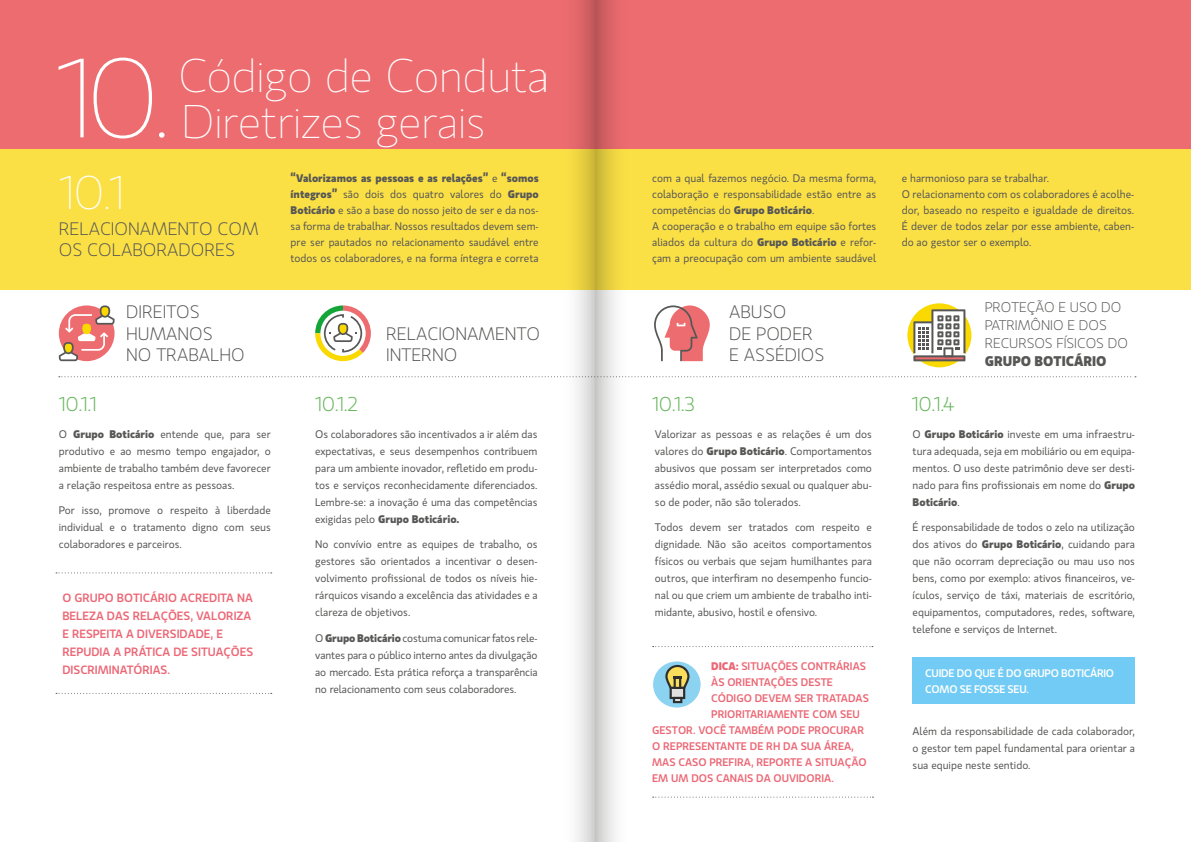
<style>
.page{position:relative;width:1191px;height:842px;background:#fff}
.page>*{position:absolute;margin:0;border:0;box-sizing:border-box;transform-origin:0 0}
.t1{font:100 112px "Gloriola Std Display";color:#fff}
.t2{font:100 47px "Gloriola Std Display";letter-spacing:-.015em;color:#fff}
.t3{font:300 20px "Gloriola Std";letter-spacing:-.02em;color:#65b65a}
.t4{font:300 18px/21.6px "Gloriola Std";color:#575756}
.t5{font:300 14px/18px "Gloriola Std";color:#575756}
.t6{font:700 14px "Gloriola Std";color:#575756}
.t7{font:500 12px/18px "Gloriola Std";color:#ec6775}
.t8{font:11px/17px "Gloriola Std";color:#575756;text-align:justify}
.t9{font:500 11px "Gloriola Std";color:#ec6775}
.t10{font:500 11px/16px "Gloriola Std";letter-spacing:-.025em;color:#fff}
.s1{font-weight:700}
</style>
<div class="page">
<div style="left:0;top:8px;width:1191px;height:282px;background:#fbe045"></div>
<div style="left:0;top:0;width:1191px;height:149px;background:#ed6c70"></div>
<svg style="left:59px;top:376px;width:1077px;height:1px"></svg>
<svg style="left:652px;top:646px;width:221px;height:1px"></svg>
<svg style="left:652px;top:797px;width:221px;height:1px"></svg>
<svg style="left:654px;top:305px;width:56px;height:56px"></svg>
<div style="left:653px;top:661px;width:47px;height:46px;background:#8cd2f1;border-radius:50%"></div>
<svg style="left:665px;top:665px;width:24px;height:38px"></svg>
<svg style="left:907px;top:303px;width:64px;height:64px"></svg>
<svg style="left:909px;top:305px;width:60px;height:60px"></svg>
<div style="left:912px;top:657px;width:222px;height:47px;background:#71cbf4"></div>
<svg style="left:56px;top:572px;width:216px;height:1px"></svg>
<svg style="left:56px;top:693px;width:216px;height:1px"></svg>
<svg style="left:59px;top:305px;width:55px;height:56px"></svg>
<svg style="left:315px;top:305px;width:56px;height:56px"></svg>
<img style="left:546px;top:0;width:99px;height:841px">
<h1 class="t1" style="left:55px;top:24px;width:117px">10.</h1>
<h2 class="t2" style="left:59px;top:161px;width:67px">10.1</h2>
<h2 class="t2" style="left:178px;top:45px;width:372px">Código de Conduta</h2>
<h2 class="t2" style="left:181px;top:90px;width:306px">Diretrizes gerais</h2>
<p class="t8" style="left:291px;top:170px;width:250px;line-height:16px"><span class="s1">“Valorizamos as pessoas e as relações”</span> e <span class="s1">“somos íntegros”</span> são dois dos quatro valores do <span class="s1">Grupo Boticário</span> e são a base do nosso jeito de ser e da nos&shy;sa forma de trabalhar. Nossos resultados devem sem&shy;pre ser pautados no relacionamento saudável entre todos os colaboradores, e na forma íntegra e correta</p>
<h3 class="t4" style="left:59px;top:217px;width:201px">RELACIONAMENTO COM<br>OS COLABORADORES</h3>
<h3 class="t4" style="left:126px;top:301px;width:120px">DIREITOS<br>HUMANOS<br>NO TRABALHO</h3>
<h3 class="t3" style="left:59px;top:390px;width:40px">10.1.1</h3>
<h3 class="t3" style="left:315px;top:390px;width:44px">10.1.2</h3>
<h3 class="t4" style="left:386px;top:322px;width:155px">RELACIONAMENTO<br>INTERNO</h3>
<p class="t8" style="left:59px;top:425px;width:213px">O <span class="s1">Grupo Boticário</span> entende que, para ser produtivo e ao mesmo tempo engajador, o ambiente de trabalho também deve favorecer a relação respeitosa entre as pessoas.</p>
<p class="t8" style="left:59px;top:502px;width:213px">Por isso, promove o respeito à liberdade individual e o tratamento digno com seus colaboradores e parceiros.</p>
<p class="t7" style="left:62px;top:589px;width:192px">O GRUPO BOTICÁRIO ACREDITA NA<br>BELEZA DAS RELAÇÕES, VALORIZA<br>E RESPEITA A DIVERSIDADE, E<br>REPUDIA A PRÁTICA DE SITUAÇÕES<br>DISCRIMINATÓRIAS.</p>
<p class="t8" style="left:315px;top:425px;width:224px">Os colaboradores são incentivados a ir além das expectativas, e seus desempenhos contribuem para um ambiente inovador, refletido em produ&shy;tos e serviços reconhecidamente diferenciados.<br>Lembre-se: a inovação é uma das competências exigidas pelo <span class="s1">Grupo Boticário.</span></p>
<p class="t8" style="left:315px;top:536px;width:224px">No convívio entre as equipes de trabalho, os gestores são orientados a incentivar o desen&shy;volvimento profissional de todos os níveis hie&shy;rárquicos visando a excelência das atividades e a clareza de objetivos.</p>
<p class="t8" style="left:315px;top:629px;width:224px">O <span class="s1">Grupo Boticário</span> costuma comunicar fatos rele&shy;vantes para o público interno antes da divulgação ao mercado. Esta prática reforça a transparência no relacionamento com seus colaboradores.</p>
<p class="t8" style="left:652px;top:170px;width:225px;line-height:16px;text-align:left">com a qual fazemos negócio. Da mesma forma, colaboração e responsabilidade estão entre as competências do <span class="s1">Grupo Boticário</span>.<br>A cooperação e o trabalho em equipe são fortes aliados da cultura do <span class="s1">Grupo Boticário</span> e refor&shy;çam a preocupação com um ambiente saudável</p>
<p class="t8" style="left:901px;top:170px;width:234px;line-height:16px;text-align:left">e harmonioso para se trabalhar.<br>O relacionamento com os colaboradores é acolhe&shy;dor, baseado no respeito e igualdade de direitos.<br>É dever de todos zelar por esse ambiente, caben&shy;do ao gestor ser o exemplo.</p>
<h3 class="t4" style="left:729px;top:301px;width:97px">ABUSO<br>DE PODER<br>E ASSÉDIOS</h3>
<p class="t5" style="left:984px;top:298px;width:145px">PROTEÇÃO E USO DO<br>PATRIMÔNIO E DOS<br>RECURSOS FÍSICOS DO</p>
<p class="t6" style="left:984px;top:351px;width:123px">GRUPO BOTICÁRIO</p>
<h3 class="t3" style="left:652px;top:390px;width:44px">10.1.3</h3>
<h3 class="t3" style="left:912px;top:390px;width:44px">10.1.4</h3>
<p class="t8" style="left:655px;top:425px;width:218px">Valorizar as pessoas e as relações é um dos valores do <span class="s1">Grupo Boticário</span>. Comportamentos abusivos que possam ser interpretados como assédio moral, assédio sexual ou qualquer abu&shy;so de poder, não são tolerados.</p>
<p class="t8" style="left:655px;top:519px;width:218px">Todos devem ser tratados com respeito e dignidade. Não são aceitos comportamentos físicos ou verbais que sejam humilhantes para outros, que interfiram no desempenho funcio&shy;nal ou que criem um ambiente de trabalho inti&shy;midante, abusivo, hostil e ofensivo.</p>
<p class="t9" style="left:711px;top:658px;width:156px"><span class="s1">DICA:</span> SITUAÇÕES CONTRÁRIAS</p>
<p class="t9" style="left:711px;top:674px;width:123px">ÀS ORIENTAÇÕES DESTE</p>
<p class="t9" style="left:711px;top:690px;width:159px">CÓDIGO DEVEM SER TRATADAS</p>
<p class="t9" style="left:711px;top:706px;width:150px">PRIORITARIAMENTE COM SEU</p>
<p class="t9" style="left:652px;top:722px;width:213px">GESTOR. VOCÊ TAMBÉM PODE PROCURAR</p>
<p class="t9" style="left:652px;top:738px;width:203px">O REPRESENTANTE DE RH DA SUA ÁREA,</p>
<p class="t9" style="left:652px;top:754px;width:216px">MAS CASO PREFIRA, REPORTE A SITUAÇÃO</p>
<p class="t9" style="left:652px;top:770px;width:183px">EM UM DOS CANAIS DA OUVIDORIA.</p>
<p class="t8" style="left:912px;top:425px;width:224px">O <span class="s1">Grupo Boticário</span> investe em uma infraestru&shy;tura adequada, seja em mobiliário ou em equipa&shy;mentos. O uso deste patrimônio deve ser desti&shy;nado para fins profissionais em nome do <span class="s1">Grupo Boticário</span>.</p>
<p class="t8" style="left:912px;top:519px;width:224px">É responsabilidade de todos o zelo na utilização dos ativos do <span class="s1">Grupo Boticário</span>, cuidando para que não ocorram depreciação ou mau uso nos bens, como por exemplo: ativos financeiros, ve&shy;ículos, serviço de táxi, materiais de escritório, equipamentos, computadores, redes, software, telefone e serviços de Internet.</p>
<p class="t10" style="left:925px;top:664px;width:190px">CUIDE DO QUE É DO GRUPO BOTICÁRIO<br>COMO SE FOSSE SEU.</p>
<p class="t8" style="left:912px;top:723px;width:224px">Além da responsabilidade de cada colaborador, o gestor tem papel fundamental para orientar a sua equipe neste sentido.</p>
</div>
